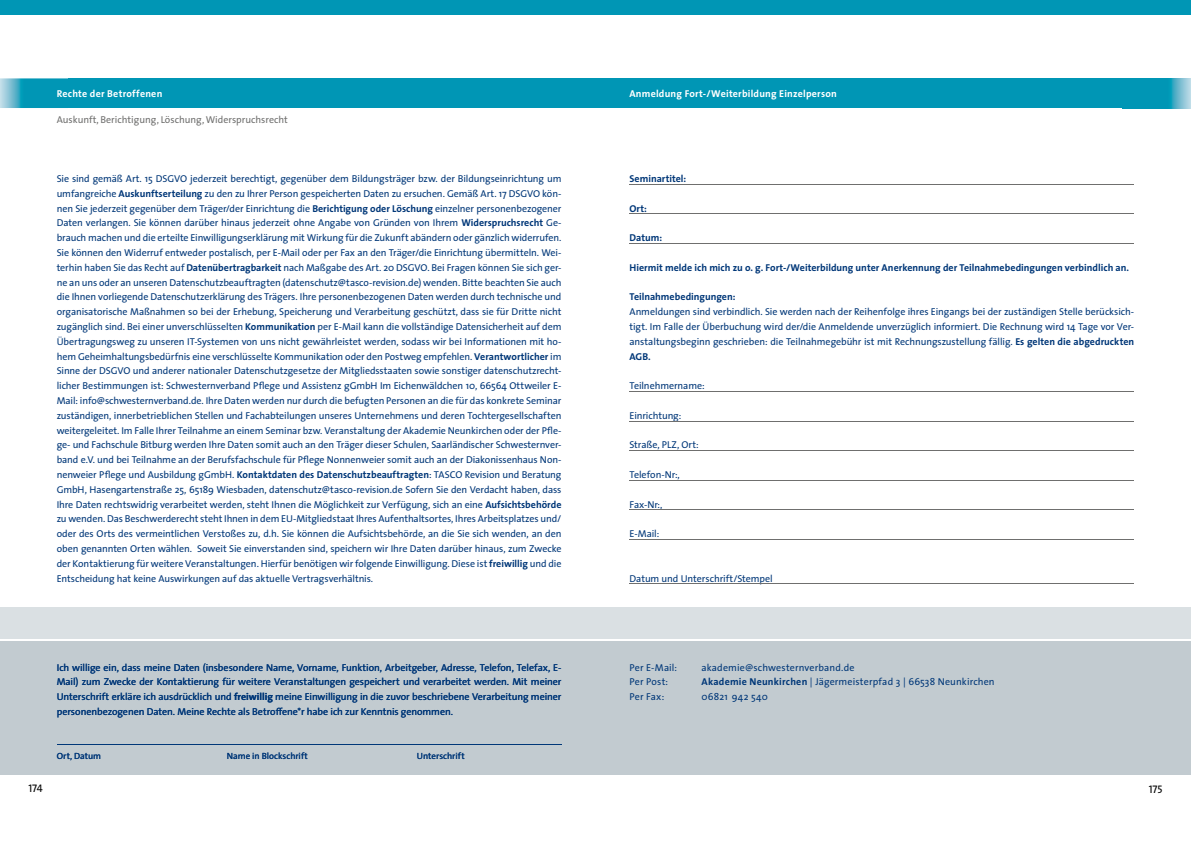
<style>
.page{position:relative;width:1191px;height:842px;background:#fff}
.page>*{position:absolute;margin:0;border:0;box-sizing:border-box;transform-origin:0 0}
.t1{font:11px "The Sans Regular Caps";color:#000}
.t2{font:10px/14.8px "The Sans";letter-spacing:-.005em;color:#003778;text-align:justify}
.t3{font:700 10px "The Sans";color:#003778}
.t4{font:10px "The Sans";letter-spacing:.015em;color:#003778}
.t5{font:700 10px "The Sans";letter-spacing:.02em;color:#fff}
.t6{font:10px "The Sans";color:#6f6f6e}
.t7{font:10px "The Sans";letter-spacing:.02em;color:#003778}
.t8{font:9px "The Sans";color:#003778}
.s1{font-weight:700}
</style>
<div class="page">
<div style="left:68px;top:78px;width:1055px;height:30px;background:#0096b5"></div>
<svg style="left:0;top:78px;width:68px;height:30px;background:#29a4bf"></svg>
<div style="left:0;top:0;width:1191px;height:15px;background:#0096b5"></div>
<div style="left:0;top:641px;width:1191px;height:133px;background:#c2cbd0"></div>
<div style="left:0;top:607px;width:1191px;height:31px;background:#dae0e3"></div>
<svg style="left:1123px;top:78px;width:68px;height:30px;background:#23a2bd"></svg>
<hr style="left:629px;top:184px;width:505px;height:1px;background:#6f6f6e">
<hr style="left:629px;top:214px;width:505px;height:1px;background:#6f6f6e">
<hr style="left:629px;top:243px;width:505px;height:1px;background:#6f6f6e">
<hr style="left:629px;top:391px;width:505px;height:1px;background:#6f6f6e">
<hr style="left:629px;top:421px;width:505px;height:1px;background:#6f6f6e">
<hr style="left:629px;top:451px;width:505px;height:1px;background:#6f6f6e">
<hr style="left:629px;top:480px;width:505px;height:1px;background:#6f6f6e">
<hr style="left:629px;top:510px;width:505px;height:1px;background:#6f6f6e">
<hr style="left:629px;top:539px;width:505px;height:1px;background:#6f6f6e">
<hr style="left:629px;top:584px;width:505px;height:1px;background:#6f6f6e">
<hr style="left:57px;top:744px;width:504px;height:1px;background:#003778">
<p class="t5" style="left:57px;top:85px;width:107px">Rechte der Betroffenen</p>
<p class="t6" style="left:57px;top:111px;width:233px">Auskunft, Berichtigung, Löschung, Widerspruchsrecht</p>
<p class="t2" style="left:57px;top:171px;width:506px">Sie sind gemäß Art. 15 DSGVO jederzeit berechtigt, gegenüber dem Bildungsträger bzw. der Bildungseinrichtung um umfangreiche <span class="s1">Auskunftserteilung</span> zu den zu Ihrer Person gespeicherten Daten zu ersuchen. Gemäß Art. 17 DSGVO kön&shy;nen Sie jederzeit gegenüber dem Träger/der Einrichtung die <span class="s1">Berichtigung oder Löschung</span> einzelner personenbezogener Daten verlangen. Sie können darüber hinaus jederzeit ohne Angabe von Gründen von Ihrem <span class="s1">Widerspruchsrecht</span> Ge&shy;brauch machen und die erteilte Einwilligungserklärung mit Wirkung für die Zukunft abändern oder gänzlich widerrufen.<br>Sie können den Widerruf entweder postalisch, per E-Mail oder per Fax an den Träger/die Einrichtung übermitteln. Wei&shy;terhin haben Sie das Recht auf <span class="s1">Datenübertragbarkeit</span> nach Maßgabe des Art. 20 DSGVO. Bei Fragen können Sie sich ger&shy;ne an uns oder an unseren Datenschutzbeauftragten (datenschutz@tasco-revision.de) wenden. Bitte beachten Sie auch die Ihnen vorliegende Datenschutzerklärung des Trägers. Ihre personenbezogenen Daten werden durch technische und organisatorische Maßnahmen so bei der Erhebung, Speicherung und Verarbeitung geschützt, dass sie für Dritte nicht zugänglich sind. Bei einer unverschlüsselten <span class="s1">Kommunikation</span> per E-Mail kann die vollständige Datensicherheit auf dem Übertragungsweg zu unseren IT-Systemen von uns nicht gewährleistet werden, sodass wir bei Informationen mit ho&shy;hem Geheimhaltungsbedürfnis eine verschlüsselte Kommunikation oder den Postweg empfehlen. <span class="s1">Verantwortlicher</span> im Sinne der DSGVO und anderer nationaler Datenschutzgesetze der Mitgliedsstaaten sowie sonstiger datenschutzrecht&shy;licher Bestimmungen ist: Schwesternverband Pflege und Assistenz gGmbH Im Eichenwäldchen 10, 66564 Ottweiler E-Mail: info@schwesternverband.de. Ihre Daten werden nur durch die befugten Personen an die für das konkrete Seminar zuständigen, innerbetrieblichen Stellen und Fachabteilungen unseres Unternehmens und deren Tochtergesellschaften weitergeleitet. Im Falle Ihrer Teilnahme an einem Seminar bzw. Veranstaltung der Akademie Neunkirchen oder der Pfle&shy;ge- und Fachschule Bitburg werden Ihre Daten somit auch an den Träger dieser Schulen, Saarländischer Schwesternver&shy;band e.V. und bei Teilnahme an der Berufsfachschule für Pflege Nonnenweier somit auch an der Diakonissenhaus Non&shy;nenweier Pflege und Ausbildung gGmbH. <span class="s1">Kontaktdaten des Datenschutzbeauftragten</span>: TASCO Revision und Beratung GmbH, Hasengartenstraße 25, 65189 Wiesbaden, datenschutz@tasco-revision.de Sofern Sie den Verdacht haben, dass Ihre Daten rechtswidrig verarbeitet werden, steht Ihnen die Möglichkeit zur Verfügung, sich an eine <span class="s1">Aufsichtsbehörde </span>zu wenden. Das Beschwerderecht steht Ihnen in dem EU-Mitgliedstaat Ihres Aufenthaltsortes, Ihres Arbeitsplatzes und/ oder des Orts des vermeintlichen Verstoßes zu, d.h. Sie können die Aufsichtsbehörde, an die Sie sich wenden, an den oben genannten Orten wählen. Soweit Sie einverstanden sind, speichern wir Ihre Daten darüber hinaus, zum Zwecke der Kontaktierung für weitere Veranstaltungen. Hierfür benötigen wir folgende Einwilligung. Diese ist <span class="s1">freiwillig</span> und die Entscheidung hat keine Auswirkungen auf das aktuelle Vertragsverhältnis.</p>
<p class="t2" style="left:57px;top:659px;width:506px">Ich willige ein, dass meine Daten (insbesondere Name, Vorname, Funktion, Arbeitgeber, Adresse, Telefon, Telefax, E-Mail) zum Zwecke der Kontaktierung für weitere Veranstaltungen gespeichert und verarbeitet werden. Mit meiner Unterschrift erkläre ich ausdrücklich und <span class="s1">freiwillig</span> meine Einwilligung in die zuvor beschriebene Verarbeitung meiner personenbezogenen Daten. Meine Rechte als Betroffene*r habe ich zur Kenntnis genommen.</p>
<p class="t8" style="left:57px;top:749px;width:46px">Ort, Datum</p>
<p class="t8" style="left:227px;top:749px;width:83px">Name in Blockschrift</p>
<p class="t8" style="left:417px;top:749px;width:49px">Unterschrift</p>
<p class="t2" style="left:417px;top:659px;width:7px">e</p>
<p class="t2" style="left:501px;top:674px;width:7px">n</p>
<p class="t2" style="left:547px;top:689px;width:7px">n</p>
<p class="t2" style="left:276px;top:704px;width:5px">f</p>
<p class="t2" style="left:276px;top:704px;width:5px">f</p>
<p class="t2" style="left:355px;top:704px;width:5px">r</p>
<p class="t5" style="left:629px;top:85px;width:209px">Anmeldung Fort-/Weiterbildung Einzelperson</p>
<p class="t3" style="left:629px;top:170px;width:58px">Seminartitel:</p>
<p class="t3" style="left:629px;top:200px;width:19px">Ort:</p>
<p class="t3" style="left:629px;top:229px;width:34px">Datum:</p>
<p class="t3" style="left:629px;top:259px;width:501px">Hiermit melde ich mich zu o. g. Fort-/Weiterbildung unter Anerkennung der Teilnahmebedingungen verbindlich an.</p>
<p class="t3" style="left:629px;top:289px;width:107px">Teilnahmebedingungen:</p>
<p class="t2" style="left:629px;top:304px;width:506px">Anmeldungen sind verbindlich. Sie werden nach der Reihenfolge ihres Eingangs bei der zuständigen Stelle berücksich&shy;tigt. Im Falle der Überbuchung wird der/die Anmeldende unverzüglich informiert. Die Rechnung wird 14 Tage vor Ver&shy;anstaltungsbeginn geschrieben: die Teilnahmegebühr ist mit Rechnungszustellung fällig. <span class="s1">Es gelten die abgedruckten AGB.</span></p>
<p class="t2" style="left:629px;top:378px;width:77px">Teilnehmername:</p>
<p class="t2" style="left:629px;top:408px;width:53px">Einrichtung:</p>
<p class="t2" style="left:629px;top:437px;width:71px">Straße, PLZ, Ort:</p>
<p class="t2" style="left:629px;top:467px;width:52px">Telefon-Nr:,</p>
<p class="t2" style="left:629px;top:497px;width:34px">Fax-Nr:,</p>
<p class="t2" style="left:629px;top:526px;width:31px">E-Mail:</p>
<p class="t2" style="left:629px;top:571px;width:145px">Datum und Unterschrift/Stempel</p>
<p class="t2" style="left:629px;top:659px;width:49px">Per E-Mail:</p>
<p class="t4" style="left:701px;top:659px;width:154px">akademie@schwesternverband.de</p>
<p class="t2" style="left:629px;top:674px;width:40px">Per Post:</p>
<p class="t4" style="left:701px;top:674px;width:295px"><span class="s1">Akademie Neunkirchen</span> | Jägermeisterpfad 3 | 66538 Neunkirchen</p>
<p class="t2" style="left:629px;top:689px;width:36px">Per Fax:</p>
<p class="t7" style="left:701px;top:688px;width:68px">06821 942 540</p>
<p class="t1" style="left:28px;top:782px;width:16px">174</p>
<p class="t1" style="left:1148px;top:783px;width:15px">175</p>
</div>
